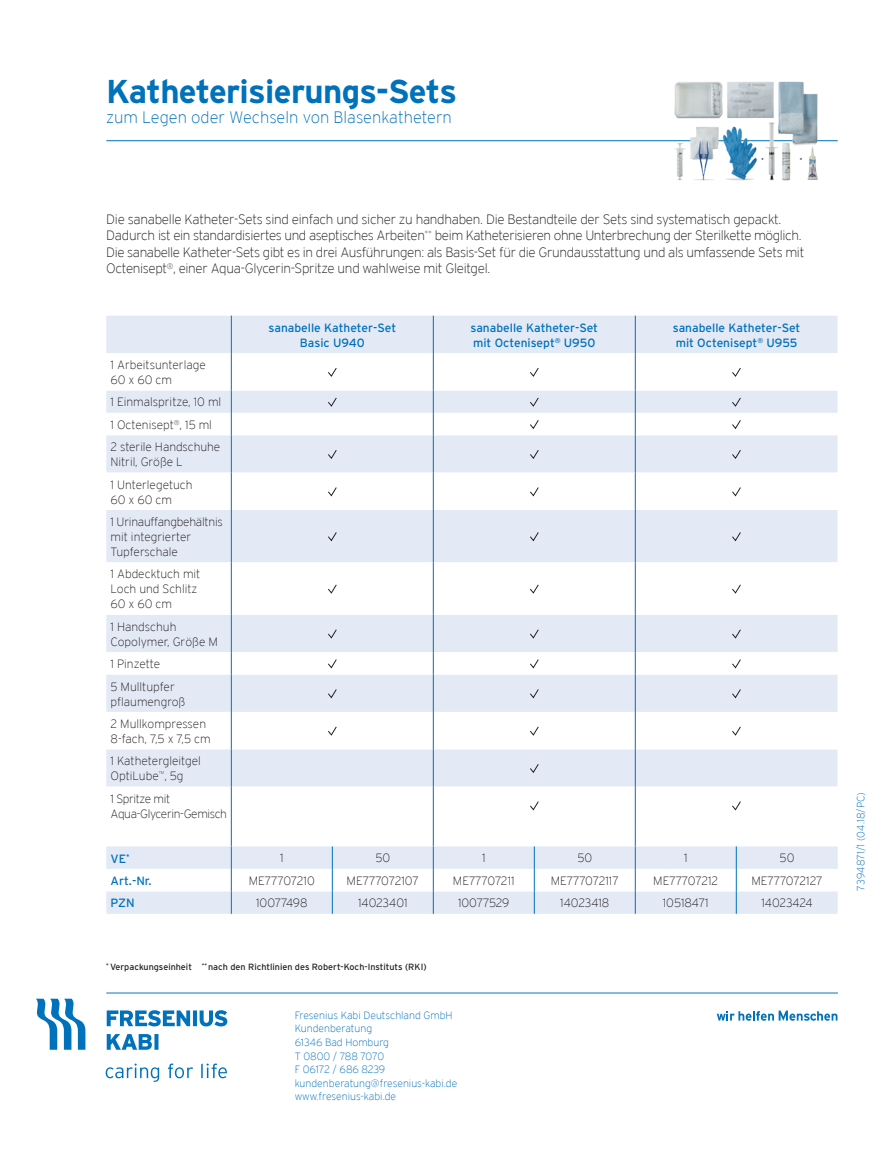
<style>
.page{position:relative;width:893px;height:1168px;background:#fff}
.page>*{position:absolute;margin:0;border:0;box-sizing:border-box;transform-origin:0 0}
.t1{font:700 33px "Interstate";letter-spacing:-.02em;color:#0071bb}
.t2{font:200 16.5px "Interstate";color:#0071bb}
.t3{font:200 13.5px/16.5px "Interstate";letter-spacing:-.03em;color:#231f20}
.t4{font:200 12px/22.4px "Interstate";color:#231f20}
.t5{font:12px/15px "Interstate";color:#0071bb}
.t6{font:200 12px/22.4px "Interstate";letter-spacing:-.02em;color:#231f20}
.t7{font:200 12px "Interstate";letter-spacing:-.03em;color:#231f20}
.t8{font:200 10.5px/13.5px "Interstate";color:#0071bb}
.t9{font:9px "Interstate";color:#231f20}
</style>
<div class="page">
<svg style="left:717px;top:1010px;width:120px;height:10px"></svg>
<svg style="left:36px;top:998px;width:49px;height:51px"></svg>
<svg style="left:107px;top:1034px;width:51px;height:15px"></svg>
<svg style="left:107px;top:1010px;width:120px;height:16px"></svg>
<svg style="left:106px;top:1063px;width:121px;height:18px"></svg>
<hr style="left:106px;top:992px;width:732px;height:1px;background:#0071bb">
<hr style="left:106px;top:140px;width:732px;height:1px;background:#0071bb">
<div style="left:106px;top:315px;width:732px;height:38px;background:#e3eaf6"></div>
<svg style="left:106px;top:353px;width:732px;height:470px"></svg>
<hr style="left:231px;top:315px;width:1px;height:38px;background:#0071bb">
<hr style="left:433px;top:315px;width:1px;height:38px;background:#0071bb">
<hr style="left:231px;top:353px;width:1px;height:37px;background:#0071bb">
<svg style="left:231px;top:390px;width:1px;height:45px"></svg>
<hr style="left:231px;top:435px;width:1px;height:37px;background:#0071bb">
<hr style="left:231px;top:472px;width:1px;height:38px;background:#0071bb">
<hr style="left:231px;top:510px;width:1px;height:52px;background:#0071bb">
<hr style="left:231px;top:562px;width:1px;height:52px;background:#0071bb">
<hr style="left:231px;top:614px;width:1px;height:38px;background:#0071bb">
<svg style="left:231px;top:652px;width:1px;height:22px"></svg>
<hr style="left:231px;top:674px;width:1px;height:37px;background:#0071bb">
<hr style="left:231px;top:711px;width:1px;height:38px;background:#0071bb">
<hr style="left:231px;top:749px;width:1px;height:37px;background:#0071bb">
<hr style="left:231px;top:786px;width:1px;height:37px;background:#0071bb">
<hr style="left:433px;top:353px;width:1px;height:37px;background:#0071bb">
<svg style="left:433px;top:390px;width:1px;height:45px"></svg>
<hr style="left:433px;top:435px;width:1px;height:37px;background:#0071bb">
<hr style="left:433px;top:472px;width:1px;height:38px;background:#0071bb">
<hr style="left:433px;top:510px;width:1px;height:52px;background:#0071bb">
<hr style="left:433px;top:562px;width:1px;height:52px;background:#0071bb">
<hr style="left:433px;top:614px;width:1px;height:38px;background:#0071bb">
<svg style="left:433px;top:652px;width:1px;height:22px"></svg>
<hr style="left:433px;top:674px;width:1px;height:37px;background:#0071bb">
<hr style="left:433px;top:711px;width:1px;height:38px;background:#0071bb">
<hr style="left:433px;top:749px;width:1px;height:37px;background:#0071bb">
<hr style="left:433px;top:786px;width:1px;height:37px;background:#0071bb">
<hr style="left:635px;top:315px;width:1px;height:38px;background:#0071bb">
<hr style="left:635px;top:353px;width:1px;height:37px;background:#0071bb">
<svg style="left:635px;top:390px;width:1px;height:45px"></svg>
<hr style="left:635px;top:435px;width:1px;height:37px;background:#0071bb">
<hr style="left:635px;top:472px;width:1px;height:38px;background:#0071bb">
<hr style="left:635px;top:510px;width:1px;height:52px;background:#0071bb">
<hr style="left:635px;top:562px;width:1px;height:52px;background:#0071bb">
<hr style="left:635px;top:614px;width:1px;height:38px;background:#0071bb">
<svg style="left:635px;top:652px;width:1px;height:22px"></svg>
<hr style="left:635px;top:674px;width:1px;height:37px;background:#0071bb">
<hr style="left:635px;top:711px;width:1px;height:38px;background:#0071bb">
<hr style="left:635px;top:749px;width:1px;height:37px;background:#0071bb">
<hr style="left:635px;top:786px;width:1px;height:37px;background:#0071bb">
<svg style="left:327px;top:367px;width:10px;height:10px"></svg>
<svg style="left:529px;top:367px;width:10px;height:10px"></svg>
<svg style="left:732px;top:367px;width:9px;height:10px"></svg>
<svg style="left:327px;top:397px;width:10px;height:10px"></svg>
<svg style="left:529px;top:397px;width:10px;height:10px"></svg>
<svg style="left:732px;top:397px;width:9px;height:10px"></svg>
<svg style="left:529px;top:419px;width:10px;height:10px"></svg>
<svg style="left:732px;top:419px;width:9px;height:10px"></svg>
<svg style="left:327px;top:449px;width:10px;height:10px"></svg>
<svg style="left:529px;top:449px;width:10px;height:10px"></svg>
<svg style="left:732px;top:449px;width:9px;height:10px"></svg>
<svg style="left:327px;top:486px;width:10px;height:10px"></svg>
<svg style="left:529px;top:486px;width:10px;height:10px"></svg>
<svg style="left:732px;top:486px;width:9px;height:10px"></svg>
<svg style="left:327px;top:531px;width:10px;height:10px"></svg>
<svg style="left:529px;top:531px;width:10px;height:10px"></svg>
<svg style="left:732px;top:531px;width:9px;height:10px"></svg>
<svg style="left:327px;top:584px;width:10px;height:9px"></svg>
<svg style="left:529px;top:584px;width:10px;height:9px"></svg>
<svg style="left:732px;top:584px;width:9px;height:9px"></svg>
<svg style="left:327px;top:628px;width:10px;height:10px"></svg>
<svg style="left:529px;top:628px;width:10px;height:10px"></svg>
<svg style="left:732px;top:628px;width:9px;height:10px"></svg>
<svg style="left:327px;top:658px;width:10px;height:10px"></svg>
<svg style="left:529px;top:658px;width:10px;height:10px"></svg>
<svg style="left:732px;top:658px;width:9px;height:10px"></svg>
<svg style="left:327px;top:688px;width:10px;height:10px"></svg>
<svg style="left:529px;top:688px;width:10px;height:10px"></svg>
<svg style="left:732px;top:688px;width:9px;height:10px"></svg>
<svg style="left:327px;top:726px;width:10px;height:9px"></svg>
<svg style="left:529px;top:726px;width:10px;height:9px"></svg>
<svg style="left:732px;top:726px;width:9px;height:9px"></svg>
<svg style="left:529px;top:763px;width:10px;height:10px"></svg>
<svg style="left:529px;top:800px;width:10px;height:10px"></svg>
<svg style="left:732px;top:800px;width:9px;height:10px"></svg>
<img style="left:669px;top:81px;width:154px;height:100px">
<svg style="left:106px;top:823px;width:732px;height:90px"></svg>
<h1 class="t1" style="left:106px;top:73px;width:352px">Katheterisierungs-Sets</h1>
<h2 class="t2" style="left:106px;top:108px;width:347px">zum Legen oder Wechseln von Blasenkathetern</h2>
<p class="t3" style="left:106px;top:210px;width:700px">Die sanabelle Katheter-Sets sind einfach und sicher zu handhaben. Die Bestandteile der Sets sind systematisch gepackt.<br>Dadurch ist ein standardisiertes und aseptisches Arbeiten<sup>**</sup> beim Katheterisieren ohne Unterbrechung der Sterilkette möglich.<br>Die sanabelle Katheter-Sets gibt es in drei Ausführungen: als Basis-Set für die Grundausstattung und als umfassende Sets mit Octenisept<sup>®</sup>, einer Aqua-Glycerin-Spritze und wahlweise mit Gleitgel.</p>
<p class="t4" style="left:111px;top:357px;width:97px;line-height:15px">1 Arbeitsunterlage<br>60 x 60 cm</p>
<p class="t4" style="left:111px;top:391px;width:112px">1 Einmalspritze, 10 ml<br>1 Octenisept<sup>®</sup>, 15 ml<br>2 sterile Handschuhe</p>
<p class="t4" style="left:111px;top:451px;width:84px">Nitril, Größe L<br>1 Unterlegetuch</p>
<p class="t6" style="left:111px;top:488px;width:114px">60 x 60 cm<br>1 Urinauffangbehältnis</p>
<p class="t4" style="left:111px;top:529px;width:82px;line-height:15px">mit integrierter<br>Tupferschale</p>
<p class="t4" style="left:111px;top:566px;width:91px;line-height:15px">1 Abdecktuch mit<br>Loch und Schlitz<br>60 x 60 cm</p>
<p class="t4" style="left:111px;top:619px;width:109px;line-height:15px">1 Handschuh<br>Copolymer, Größe M</p>
<p class="t4" style="left:111px;top:652px;width:66px">1 Pinzette<br>5 Mulltupfer</p>
<p class="t4" style="left:111px;top:690px;width:97px">pflaumengroß<br>2 Mullkompressen</p>
<p class="t4" style="left:111px;top:727px;width:102px">8-fach, 7,5 x 7,5 cm<br>1 Kathetergleitgel</p>
<p class="t6" style="left:111px;top:764px;width:75px">OptiLube<sup>™</sup>, 5g<br>1 Spritze mit</p>
<p class="t7" style="left:111px;top:806px;width:118px">Aqua-Glycerin-Gemisch</p>
<p class="t5" style="left:268px;top:320px;width:129px;text-align:center">sanabelle Katheter-Set<br>Basic U940</p>
<p class="t5" style="left:470px;top:320px;width:129px">sanabelle Katheter-Set mit Octenisept<sup>®</sup> U950</p>
<p class="t5" style="left:673px;top:320px;width:129px">sanabelle Katheter-Set mit Octenisept<sup>®</sup> U955</p>
<p class="t5" style="left:111px;top:850px;width:20px">VE<sup>*</sup></p>
<p class="t4" style="left:280px;top:846px;width:5px">1</p>
<p class="t4" style="left:375px;top:846px;width:16px">50</p>
<p class="t4" style="left:482px;top:846px;width:5px">1</p>
<p class="t4" style="left:577px;top:846px;width:16px">50</p>
<p class="t4" style="left:684px;top:846px;width:5px">1</p>
<p class="t4" style="left:780px;top:846px;width:16px">50</p>
<p class="t5" style="left:111px;top:873px;width:42px">Art.-Nr.</p>
<p class="t4" style="left:249px;top:869px;width:68px">ME77707210</p>
<p class="t4" style="left:347px;top:869px;width:74px">ME777072107</p>
<p class="t4" style="left:453px;top:869px;width:63px">ME77707211</p>
<p class="t4" style="left:551px;top:869px;width:70px">ME777072117</p>
<p class="t4" style="left:653px;top:869px;width:66px">ME77707212</p>
<p class="t4" style="left:751px;top:869px;width:73px">ME777072127</p>
<p class="t5" style="left:111px;top:895px;width:26px">PZN</p>
<p class="t4" style="left:256px;top:891px;width:53px">10077498</p>
<p class="t4" style="left:358px;top:891px;width:51px">14023401</p>
<p class="t4" style="left:458px;top:891px;width:53px">10077529</p>
<p class="t4" style="left:560px;top:891px;width:51px">14023418</p>
<p class="t4" style="left:663px;top:891px;width:47px">10518471</p>
<p class="t4" style="left:761px;top:891px;width:53px">14023424</p>
<p class="t9" style="left:106px;top:961px;width:322px"><sup>*</sup> Verpackungseinheit <sup>**</sup> nach den Richtlinien des Robert-Koch-Instituts (RKI)</p>
<p class="t8" style="left:295px;top:1008px;width:164px">Fresenius Kabi Deutschland GmbH<br>Kundenberatung<br>61346 Bad Homburg<br>T 0800 / 788 7070<br>F 06172 / 686 8239 kundenberatung@fresenius-kabi.de www.fresenius-kabi.de</p>
<p class="t8" style="left:854px;top:890px;width:100px;rotate:-90deg">7394871/1 (04.18/PC)</p>
</div>
